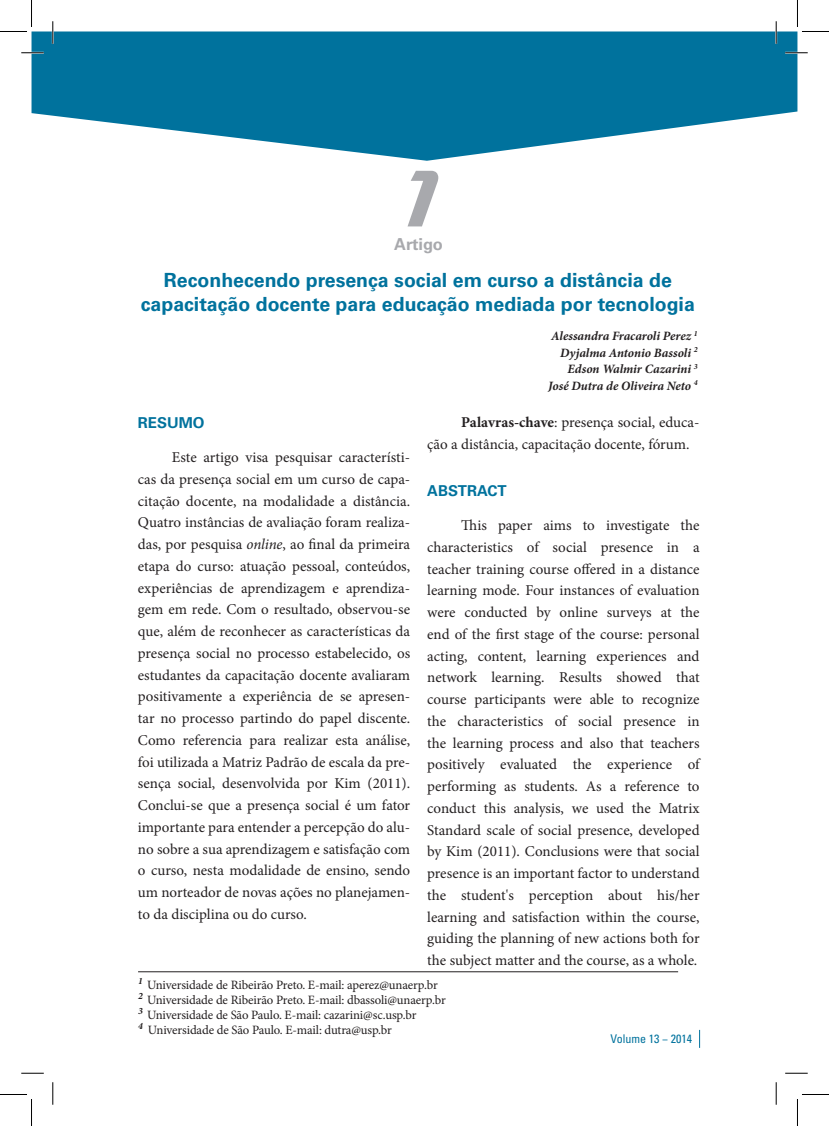
<style>
.page{position:relative;width:829px;height:1126px;background:#fff}
.page>*{position:absolute;margin:0;border:0;box-sizing:border-box;transform-origin:0 0}
.Numero_do_artigo{font:700 81px "Magneto";color:#a8a9ad}
.Título_Artigo{font:700 19.5px/24px "Univers";color:#00729d;text-align:center}
.Artigo_numero{font:700 16.5px "Univers";color:#a8a9ad}
.Texto_corrido{font:15px/21.8px "Minion Pro";color:#231f20;text-align:justify}
.Titulo_Resumo{font:700 15px "Univers";color:#00729d}
.Nota_de_rodapé{font:12.75px "Minion Pro";letter-spacing:-.01em;color:#231f20}
.Autor_Artigo{font:italic 700 12.75px "Minion Pro";letter-spacing:-.005em;color:#231f20}
.Nota_de_rodapé_-_1a{font:12.75px "Minion Pro";letter-spacing:-.01em;color:#231f20}
.t1{font:condensed 12px "Univers";color:#00729d}
.s1{font-weight:700}
.s2{font-style:italic}
</style>
<div class="page">
<svg style="left:699px;top:1030px;width:1px;height:18px"></svg>
<svg style="left:31px;top:31px;width:766px;height:130px;fill:#00729d"></svg>
<hr style="left:138px;top:971px;width:540px;height:1px;background:#231f20">
<hr style="left:21px;top:52px;width:23px;height:2px;background:#fff">
<hr style="left:785px;top:52px;width:22px;height:2px;background:#fff">
<hr style="left:52px;top:21px;width:2px;height:23px;background:#fff">
<hr style="left:775px;top:21px;width:2px;height:23px;background:#fff">
<svg style="left:21px;top:53px;width:23px;height:1px"></svg>
<svg style="left:785px;top:53px;width:22px;height:1px"></svg>
<svg style="left:21px;top:1073px;width:23px;height:1px"></svg>
<svg style="left:785px;top:1073px;width:22px;height:1px"></svg>
<svg style="left:53px;top:21px;width:1px;height:23px"></svg>
<svg style="left:53px;top:1082px;width:1px;height:23px"></svg>
<svg style="left:775px;top:21px;width:1px;height:23px"></svg>
<svg style="left:775px;top:1082px;width:1px;height:23px"></svg>
<svg style="left:0;top:0;width:32px;height:32px"></svg>
<svg style="left:0;top:1094px;width:32px;height:32px"></svg>
<svg style="left:797px;top:0;width:31px;height:32px"></svg>
<svg style="left:797px;top:1094px;width:31px;height:32px"></svg>
<p class="Numero_do_artigo" style="left:404px;top:153px;width:39px">1</p>
<p class="Artigo_numero" style="left:394px;top:235px;width:50px">Artigo</p>
<p class="Título_Artigo" style="left:141px;top:268px;width:555px">Reconhecendo presença social em curso a distância de capacitação docente para educação mediada por tecnologia</p>
<p class="Autor_Artigo" style="left:551px;top:327px;width:148px">Alessandra Fracaroli Perez <sup>1</sup></p>
<p class="Autor_Artigo" style="left:560px;top:344px;width:139px">Dyjalma Antonio Bassoli <sup>2</sup></p>
<p class="Autor_Artigo" style="left:567px;top:360px;width:132px">Edson Walmir Cazarini <sup>3</sup></p>
<p class="Autor_Artigo" style="left:548px;top:377px;width:151px">José Dutra de Oliveira Neto <sup>4</sup></p>
<p class="Texto_corrido" style="left:427px;top:412px;width:274px;text-indent:34px"><span class="s1">Palavras-chave</span>: presença social, educa&shy;ção a distância, capacitação docente, fórum.</p>
<p class="Titulo_Resumo" style="left:427px;top:482px;width:81px">ABSTRACT</p>
<p class="Texto_corrido" style="left:427px;top:514px;width:274px;text-indent:34px">This paper aims to investigate the characteristics of social presence in a teacher training course offered in a distance learning mode. Four instances of evaluation were conducted by online surveys at the end of the first stage of the course: personal acting, content, learning experiences and network learning. Results showed that course participants were able to recognize the characteristics of social presence in the learning process and also that teachers positively evaluated the experience of performing as students. As a reference to conduct this analysis, we used the Matrix Standard scale of social presence, developed by Kim (2011). Conclusions were that social presence is an important factor to understand the student's perception about his/her learning and satisfaction within the course, guiding the planning of new actions both for the subject matter and the course, as a whole.</p>
<p class="Titulo_Resumo" style="left:138px;top:414px;width:68px">RESUMO</p>
<p class="Texto_corrido" style="left:138px;top:447px;width:274px;text-indent:34px">Este artigo visa pesquisar característi&shy;cas da presença social em um curso de capa&shy;citação docente, na modalidade a distância.<br>Quatro instâncias de avaliação foram realiza&shy;das, por pesquisa <span class="s2">online</span>, ao final da primeira etapa do curso: atuação pessoal, conteúdos, experiências de aprendizagem e aprendiza&shy;gem em rede. Com o resultado, observou-se que, além de reconhecer as características da presença social no processo estabelecido, os estudantes da capacitação docente avaliaram positivamente a experiência de se apresen&shy;tar no processo partindo do papel discente.<br>Como referencia para realizar esta análise, foi utilizada a Matriz Padrão de escala da pre&shy;sença social, desenvolvida por Kim (2011).<br>Conclui-se que a presença social é um fator importante para entender a percepção do alu&shy;no sobre a sua aprendizagem e satisfação com o curso, nesta modalidade de ensino, sendo um norteador de novas ações no planejamen&shy;to da disciplina ou do curso.</p>
<p class="Nota_de_rodapé_-_1a" style="left:138px;top:977px;width:301px"><sup>1</sup> Universidade de Ribeirão Preto. E-mail: aperez@unaerp.br</p>
<p class="Nota_de_rodapé" style="left:138px;top:992px;width:309px"><sup>2</sup> Universidade de Ribeirão Preto. E-mail: dbassoli@unaerp.br</p>
<p class="Nota_de_rodapé" style="left:138px;top:1007px;width:280px"><sup>3</sup> Universidade de São Paulo. E-mail: cazarini@sc.usp.br</p>
<p class="Nota_de_rodapé" style="left:138px;top:1022px;width:255px"><sup>4</sup> Universidade de São Paulo. E-mail: dutra@usp.br</p>
<p class="t1" style="left:610px;top:1031px;width:83px">Volume 13 − 2014</p>
</div>
